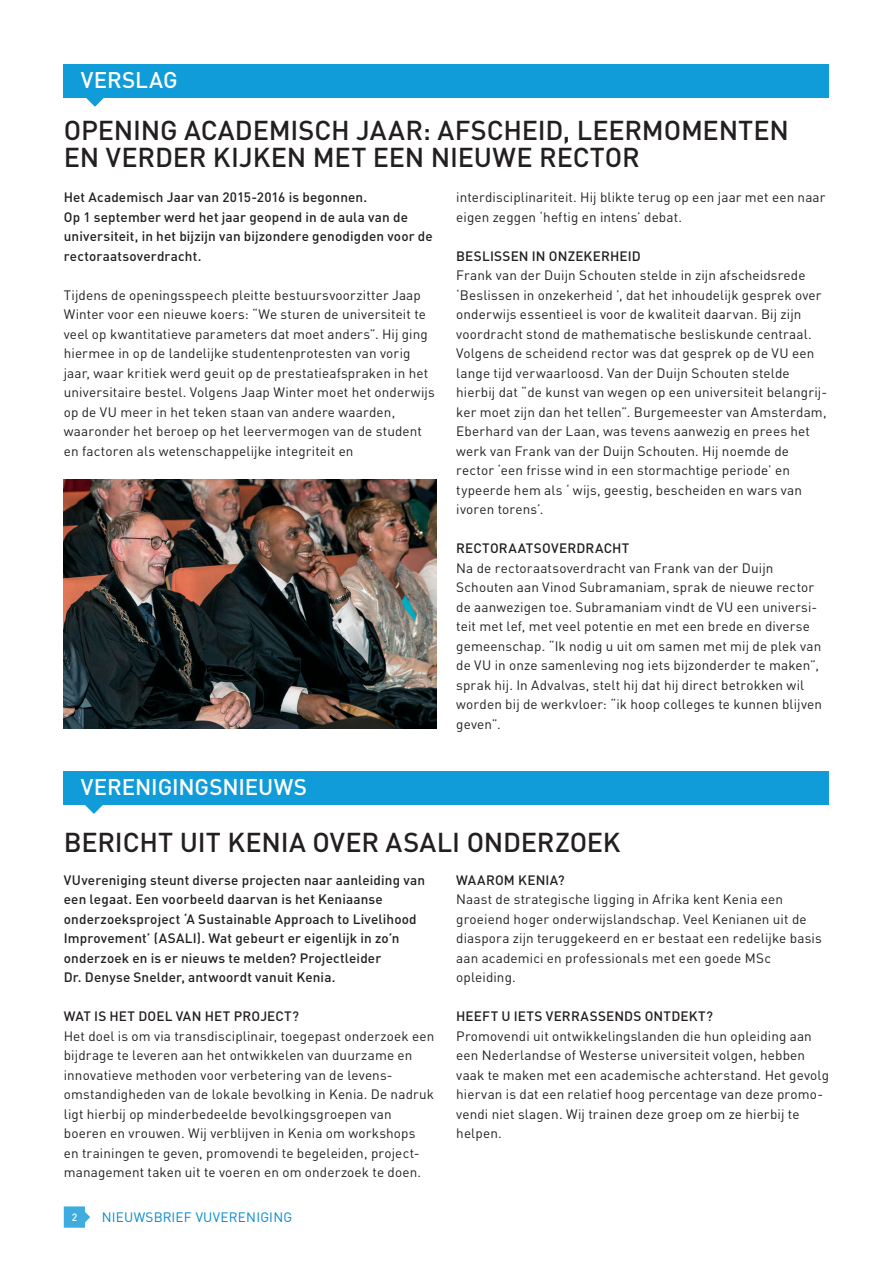
<style>
.page{position:relative;width:893px;height:1263px;background:#fff}
.page>*{position:absolute;margin:0;border:0;box-sizing:border-box;transform-origin:0 0}
.Kop_18pt{font:500 27px/27px "DIN Pro";letter-spacing:-.01em;color:#231f20}
.Kop_15pt_wit{font:500 22.5px "DIN Pro";letter-spacing:-.005em;color:#fff}
.Platte_tekst_zwart{font:13.5px/19.5px "DIN Pro";letter-spacing:.01em;color:#231f20}
.Platte_tekst_zwart-2{font:500 13.5px/19.5px "DIN Pro";letter-spacing:.01em;color:#231f20}
.intro{font:500 13.5px/19.5px "DIN Pro";letter-spacing:.01em;color:#231f20}
.tussenkop{font:500 13.5px "DIN Pro";letter-spacing:.015em;color:#231f20}
.t1{font:13.5px "DIN Pro";letter-spacing:.02em;color:#0089cf}
.t2{font:500 10.5px "DIN Pro";color:#fff}
</style>
<div class="page">
<svg style="left:85px;top:805px;width:18px;height:9px"></svg>
<div style="left:64px;top:771px;width:765px;height:34px;background:#0f9cd9"></div>
<svg style="left:82px;top:97px;width:26px;height:10px"></svg>
<div style="left:64px;top:64px;width:765px;height:33px;background:#0f9cd9"></div>
<img style="left:64px;top:480px;width:373px;height:249px">
<svg style="left:64px;top:1206px;width:26px;height:22px"></svg>
<p class="Kop_15pt_wit" style="left:81px;top:62px;width:99px">VERSLAG</p>
<p class="Kop_18pt" style="left:64px;top:113px;width:727px">OPENING ACADEMISCH JAAR: AFSCHEID, LEERMOMENTEN<br>EN VERDER KIJKEN MET EEN NIEUWE RECTOR</p>
<p class="intro" style="left:64px;top:186px;width:371px">Het Academisch Jaar van 2015-2016 is begonnen.<br>Op 1 september werd het jaar geopend in de aula van de universiteit, in het bijzijn van bijzondere genodigden voor de rectoraatsoverdracht.</p>
<p class="Platte_tekst_zwart" style="left:64px;top:284px;width:373px">Tijdens de openingsspeech pleitte bestuursvoorzitter Jaap Winter voor een nieuwe koers: “We sturen de universiteit te veel op kwantitatieve parameters dat moet anders”. Hij ging hiermee in op de landelijke studentenprotesten van vorig jaar, waar kritiek werd geuit op de prestatieafspraken in het universitaire bestel. Volgens Jaap Winter moet het onderwijs op de VU meer in het teken staan van andere waarden, waaronder het beroep op het leervermogen van de student en factoren als wetenschappelijke integriteit en</p>
<p class="Platte_tekst_zwart" style="left:456px;top:186px;width:371px">interdisciplinariteit. Hij blikte terug op een jaar met een naar eigen zeggen ‘heftig en intens’ debat.</p>
<p class="tussenkop" style="left:456px;top:245px;width:186px">BESLISSEN IN ONZEKERHEID</p>
<p class="Platte_tekst_zwart" style="left:456px;top:264px;width:373px">Frank van der Duijn Schouten stelde in zijn afscheidsrede ‘Beslissen in onzekerheid ’, dat het inhoudelijk gesprek over onderwijs essentieel is voor de kwaliteit daarvan. Bij zijn voordracht stond de mathematische besliskunde centraal.<br>Volgens de scheidend rector was dat gesprek op de VU een lange tijd verwaarloosd. Van der Duijn Schouten stelde hierbij dat “de kunst van wegen op een universiteit belangrij&shy;ker moet zijn dan het tellen”. Burgemeester van Amsterdam, Eberhard van der Laan, was tevens aanwezig en prees het werk van Frank van der Duijn Schouten. Hij noemde de rector ‘een frisse wind in een stormachtige periode’ en typeerde hem als ‘ wijs, geestig, bescheiden en wars van ivoren torens’.</p>
<p class="tussenkop" style="left:456px;top:537px;width:175px">RECTORAATSOVERDRACHT</p>
<p class="Platte_tekst_zwart" style="left:456px;top:557px;width:367px">Na de rectoraatsoverdracht van Frank van der Duijn Schouten aan Vinod Subramaniam, sprak de nieuwe rector de aanwezigen toe. Subramaniam vindt de VU een universi&shy;teit met lef, met veel potentie en met een brede en diverse gemeenschap. “Ik nodig u uit om samen met mij de plek van de VU in onze samenleving nog iets bijzonderder te maken”, sprak hij. In Advalvas, stelt hij dat hij direct betrokken wil worden bij de werkvloer: “ik hoop colleges te kunnen blijven geven”.</p>
<p class="Kop_15pt_wit" style="left:81px;top:769px;width:228px">VERENIGINGSNIEUWS</p>
<p class="Kop_18pt" style="left:64px;top:826px;width:558px">BERICHT UIT KENIA OVER ASALI ONDERZOEK</p>
<p class="Platte_tekst_zwart-2" style="left:64px;top:868px;width:363px">VUvereniging steunt diverse projecten naar aanleiding van een legaat. Een voorbeeld daarvan is het Keniaanse onderzoeksproject ‘A Sustainable Approach to Livelihood Improvement’ (ASALI). Wat gebeurt er eigenlijk in zo’n onderzoek en is er nieuws te melden? Projectleider<br>Dr. Denyse Snelder, antwoordt vanuit Kenia.</p>
<p class="tussenkop" style="left:64px;top:1005px;width:237px">WAT IS HET DOEL VAN HET PROJECT?</p>
<p class="Platte_tekst_zwart" style="left:64px;top:1025px;width:372px">Het doel is om via transdisciplinair, toegepast onderzoek een bijdrage te leveren aan het ontwikkelen van duurzame en innovatieve methoden voor verbetering van de levens&shy;omstandigheden van de lokale bevolking in Kenia. De nadruk ligt hierbij op minderbedeelde bevolkingsgroepen van boeren en vrouwen. Wij verblijven in Kenia om workshops<br>en trainingen te geven, promovendi te begeleiden, project&shy;management taken uit te voeren en om onderzoek te doen.</p>
<p class="t2" style="left:72px;top:1209px;width:7px">2</p>
<p class="t1" style="left:102px;top:1206px;width:192px">NIEUWSBRIEF VUVERENIGING</p>
<p class="tussenkop" style="left:456px;top:869px;width:110px">WAAROM KENIA?</p>
<p class="Platte_tekst_zwart" style="left:456px;top:888px;width:367px">Naast de strategische ligging in Afrika kent Kenia een groeiend hoger onderwijslandschap. Veel Kenianen uit de diaspora zijn teruggekeerd en er bestaat een redelijke basis aan academici en professionals met een goede MSc opleiding.</p>
<p class="tussenkop" style="left:456px;top:1005px;width:258px">HEEFT U IETS VERRASSENDS ONTDEKT?</p>
<p class="Platte_tekst_zwart" style="left:456px;top:1025px;width:374px">Promovendi uit ontwikkelingslanden die hun opleiding aan een Nederlandse of Westerse universiteit volgen, hebben vaak te maken met een academische achterstand. Het gevolg hiervan is dat een relatief hoog percentage van deze promo&shy;vendi niet slagen. Wij trainen deze groep om ze hierbij te helpen.</p>
</div>
